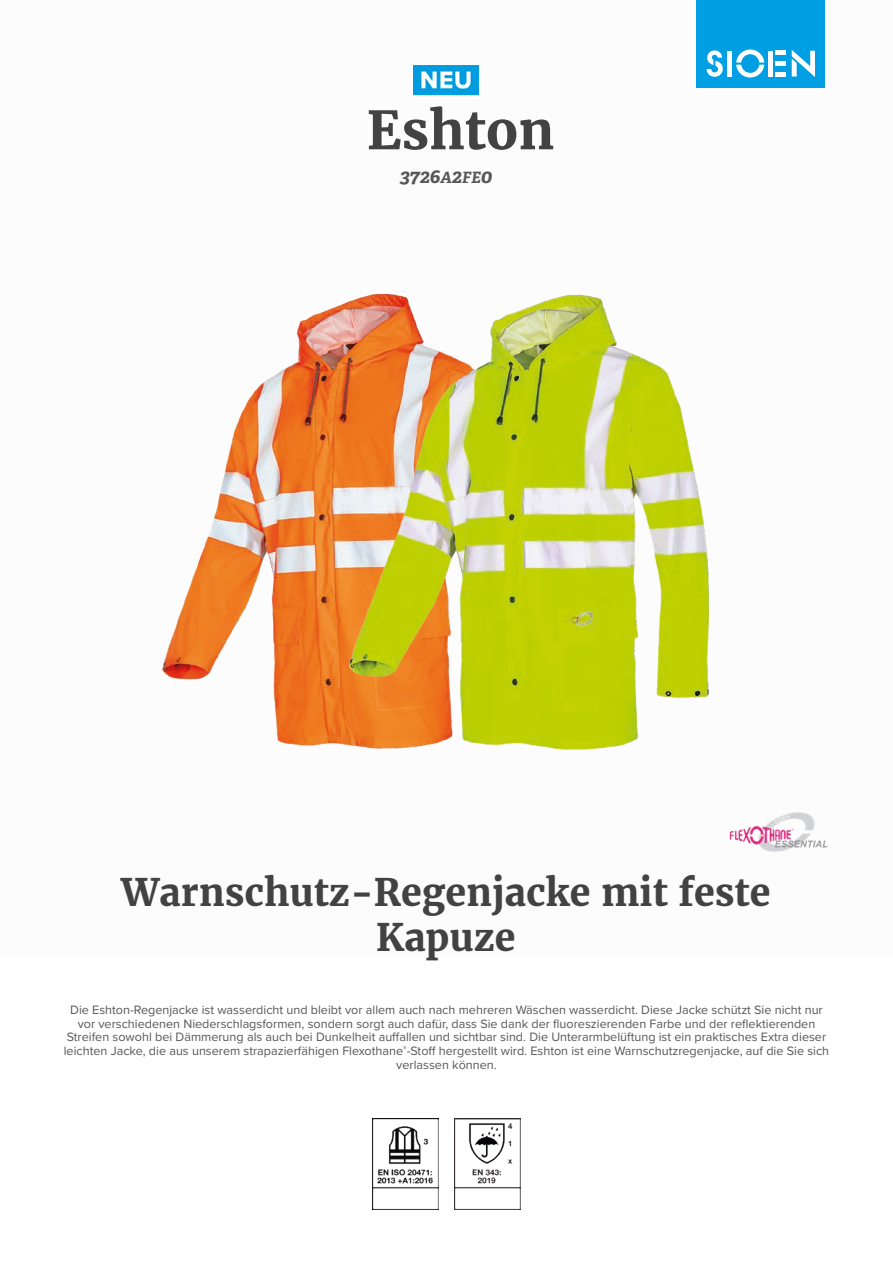
<style>
.page{position:relative;width:893px;height:1263px;background:#fff}
.page>*{position:absolute;margin:0;border:0;box-sizing:border-box;transform-origin:0 0}
.t1{font:700 52.5px "Merriweather";color:#424243}
.t2{font:700 37.5px/45px "Merriweather";color:#424243;text-align:center}
.t3{font:italic 700 19.5px "Adelle";color:#575756}
.t4{font:12.6px/13.6px "Proxima Nova";color:#575756;text-align:center}
.s1{font-size:15.6px}
</style>
<div class="page">
<div style="left:697px;top:0;width:128px;height:88px;background:#009fe3"></div>
<svg style="left:707px;top:50px;width:16px;height:27px"></svg>
<svg style="left:736px;top:50px;width:28px;height:28px"></svg>
<div style="left:727px;top:51px;width:5px;height:26px;background:#fff"></div>
<div style="left:768px;top:51px;width:5px;height:26px;background:#fff"></div>
<div style="left:775px;top:72px;width:11px;height:5px;background:#fff"></div>
<div style="left:775px;top:61px;width:11px;height:5px;background:#fff"></div>
<hr style="left:775px;top:51px;width:11px;height:4px;background:#fff">
<svg style="left:792px;top:50px;width:23px;height:27px"></svg>
<img style="left:783px;top:812px;width:45px;height:39px">
<img style="left:372px;top:1118px;width:66px;height:92px">
<img style="left:454px;top:1118px;width:67px;height:92px">
<img style="left:162px;top:328px;width:136px;height:417px">
<img style="left:298px;top:293px;width:485px;height:559px">
<img style="left:413px;top:65px;width:65px;height:31px">
<h1 class="t1" style="left:367px;top:95px;width:189px">Eshton</h1>
<h3 class="t3" style="left:400px;top:164px;width:94px">3726<span class="s1">A</span>2<span class="s1">FE</span>0</h3>
<h2 class="t2" style="left:121px;top:869px;width:651px">Warnschutz-Regenjacke mit feste<br>Kapuze</h2>
<p class="t4" style="left:64px;top:1002px;width:767px">Die Eshton-Regenjacke ist wasserdicht und bleibt vor allem auch nach mehreren Wäschen wasserdicht. Diese Jacke schützt Sie nicht nur vor verschiedenen Niederschlagsformen, sondern sorgt auch dafür, dass Sie dank der fluoreszierenden Farbe und der reflektierenden Streifen sowohl bei Dämmerung als auch bei Dunkelheit auffallen und sichtbar sind. Die Unterarmbelüftung ist ein praktisches Extra dieser leichten Jacke, die aus unserem strapazierfähigen Flexothane<sup>®</sup>-Stoff hergestellt wird. Eshton ist eine Warnschutzregenjacke, auf die Sie sich verlassen können.</p>
</div>
